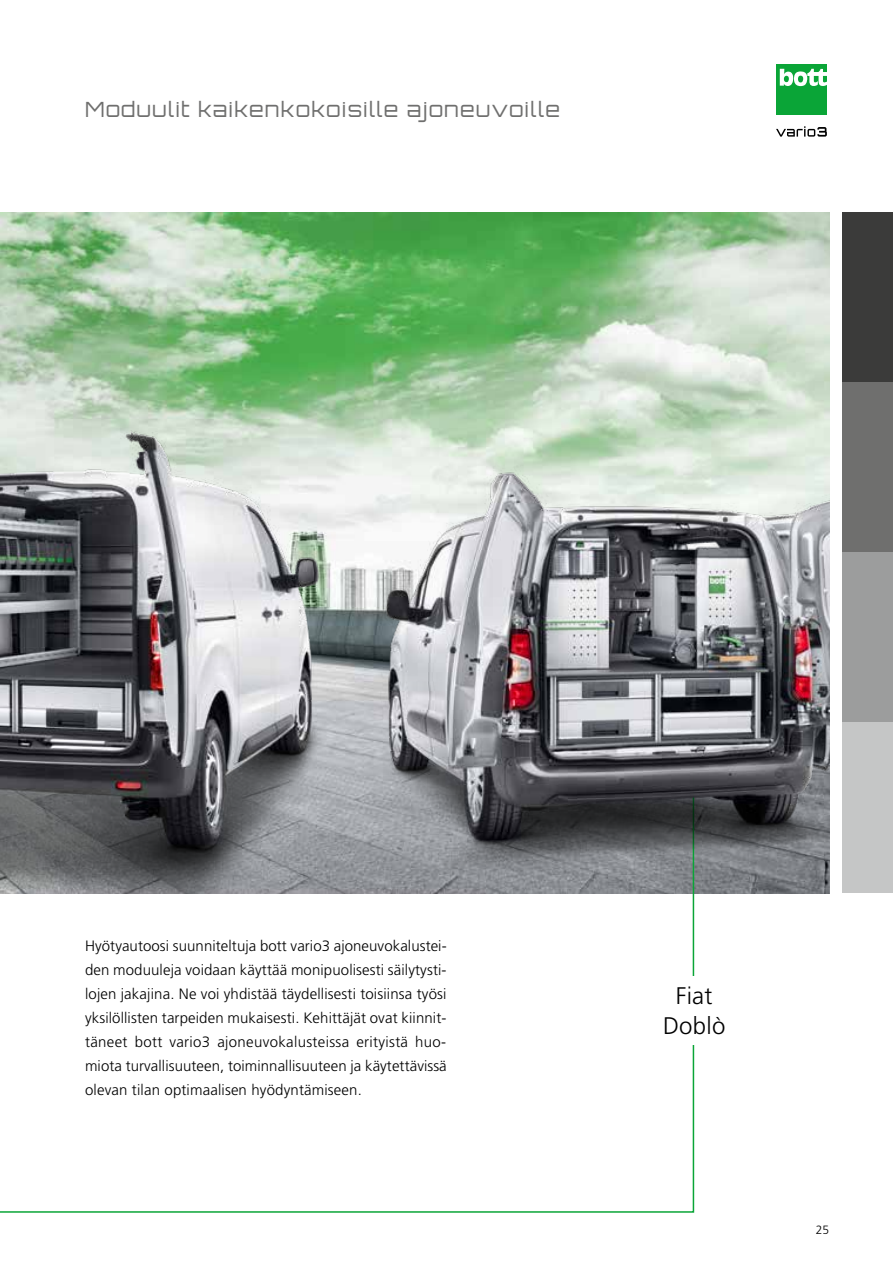
<style>
.page{position:relative;width:893px;height:1263px;background:#fff}
.page>*{position:absolute;margin:0;border:0;box-sizing:border-box;transform-origin:0 0}
.t1{font:300 24px/30px "Frutiger LT Pro";letter-spacing:.01em;color:#000;text-align:center}
.t2{font:300 21px "Orbitron CE";letter-spacing:.06em;color:#6f6f6e}
.t3{font:300 15px/24px "Frutiger LT Pro";letter-spacing:.01em;color:#000;text-align:justify}
.t4{font:300 12px "Frutiger LT Pro";color:#000}
</style>
<div class="page">
<div style="left:776px;top:64px;width:51px;height:51px;background:#0aa537"></div>
<svg style="left:780px;top:69px;width:47px;height:17px"></svg>
<svg style="left:776px;top:126px;width:51px;height:11px"></svg>
<div style="left:842px;top:213px;width:51px;height:170px;background:#3b3b3a"></div>
<div style="left:842px;top:383px;width:51px;height:170px;background:#6f6f6e"></div>
<div style="left:842px;top:553px;width:51px;height:170px;background:#9c9d9d"></div>
<div style="left:842px;top:723px;width:51px;height:170px;background:#c5c6c6"></div>
<img style="left:0;top:213px;width:829px;height:201px">
<svg style="left:0;top:893px;width:695px;height:320px"></svg>
<img style="left:0;top:414px;width:146px;height:479px">
<img style="left:146px;top:317px;width:683px;height:615px">
<div style="left:559px;top:976px;width:270px;height:68px;background:#fff"></div>
<h2 class="t2" style="left:85px;top:97px;width:476px">Moduulit kaikenkokoisille ajoneuvoille</h2>
<p class="t3" style="left:85px;top:934px;width:363px">Hyötyautoosi suunniteltuja bott vario3 ajoneuvokalustei&shy;den moduuleja voidaan käyttää monipuolisesti säilytysti&shy;lojen jakajina. Ne voi yhdistää täydellisesti toisiinsa työsi yksilöllisten tarpeiden mukaisesti. Kehittäjät ovat kiinnit&shy;täneet bott vario3 ajoneuvokalusteissa erityistä huo&shy;miota turvallisuuteen, toiminnallisuuteen ja käytettävissä olevan tilan optimaalisen hyödyntämiseen.</p>
<h1 class="t1" style="left:663px;top:981px;width:64px">Fiat<br>Doblò</h1>
<p class="t4" style="left:816px;top:1222px;width:15px">25</p>
</div>
